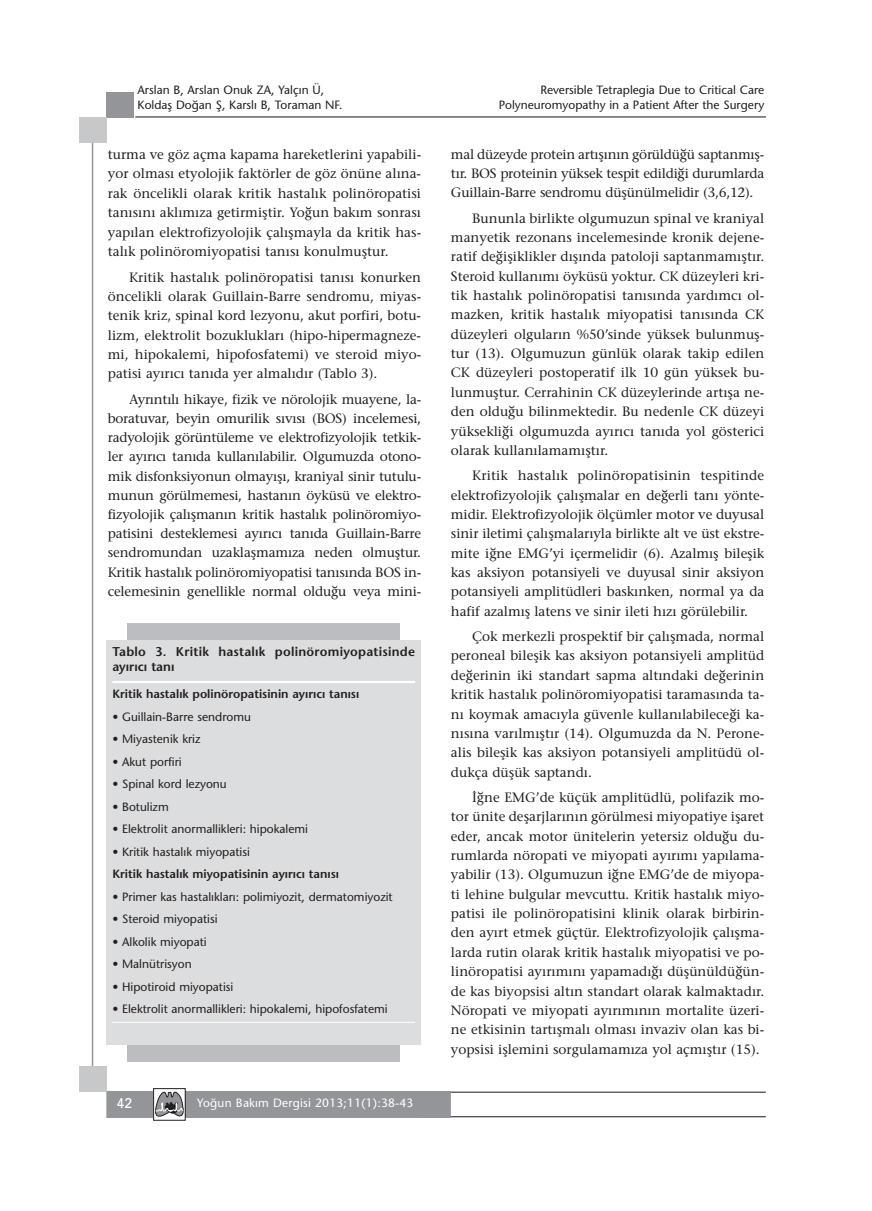
<style>
.page{position:relative;width:872px;height:1211px;background:#fff}
.page>*{position:absolute;margin:0;border:0;box-sizing:border-box;transform-origin:0 0}
.t1{font:14.25px "Univers";color:#fff}
.t2{font:13.5px/19.4px "Stone Serif";color:#231f20;text-align:justify}
.t3{font:600 12.75px/15.3px "Stone Sans";letter-spacing:.02em;color:#231f20}
.t4{font:12px/14.4px "Stone Sans";color:#231f20}
.t5{font:600 12px "Stone Sans";color:#231f20}
.t6{font:12px "Stone Sans";letter-spacing:.015em;color:#fff}
</style>
<div class="page">
<hr style="left:421px;top:1091px;width:344px;height:1px;background:#231f20">
<hr style="left:421px;top:1116px;width:344px;height:1px;background:#231f20">
<div style="left:106px;top:1091px;width:345px;height:27px;background:#939598"></div>
<hr style="left:135px;top:116px;width:631px;height:1px;background:#231f20">
<svg style="left:155px;top:1091px;width:29px;height:30px"></svg>
<div style="left:153px;top:1088px;width:33px;height:32px;border:1px solid #231f20"></div>
<hr style="left:92px;top:142px;width:1px;height:924px;background:#939598">
<div style="left:106px;top:92px;width:28px;height:26px;background:#939598"></div>
<div style="left:79px;top:118px;width:27px;height:25px;background:#c6c8ca"></div>
<div style="left:79px;top:1066px;width:27px;height:26px;background:#c6c8ca"></div>
<div style="left:128px;top:623px;width:272px;height:438px;background:#bbbdc0"></div>
<div style="left:106px;top:640px;width:315px;height:404px;background:#dcddde"></div>
<hr style="left:112px;top:681px;width:303px;height:2px;background:#fff">
<hr style="left:112px;top:1022px;width:303px;height:1px;background:#fff">
<p class="t4" style="left:138px;top:84px;width:206px">Arslan B, Arslan Onuk ZA, Yalçın Ü,<br>Koldaş Doğan Ş, Karslı B, Toraman NF.</p>
<p class="t4" style="left:498px;top:84px;width:267px;text-align:right">Reversible Tetraplegia Due to Critical Care<br>Polyneuromyopathy in a Patient After the Surgery</p>
<p class="t2" style="left:108px;top:146px;width:315px">turma ve göz açma kapama hareketlerini yapabili&shy;yor olması etyolojik faktörler de göz önüne alına&shy;rak öncelikli olarak kritik hastalık polinöropatisi tanısını aklımıza getirmiştir. Yoğun bakım sonrası yapılan elektrofizyolojik çalışmayla da kritik has&shy;talık polinöromiyopatisi tanısı konulmuştur.</p>
<p class="t2" style="left:108px;top:269px;width:315px;text-indent:21px">Kritik hastalık polinöropatisi tanısı konurken öncelikli olarak Guillain-Barre sendromu, miyas&shy;tenik kriz, spinal kord lezyonu, akut porfiri, botu&shy;lizm, elektrolit bozuklukları (hipo-hipermagneze&shy;mi, hipokalemi, hipofosfatemi) ve steroid miyo&shy;patisi ayırıcı tanıda yer almalıdır (Tablo 3).</p>
<p class="t2" style="left:108px;top:391px;width:315px;text-indent:21px">Ayrıntılı hikaye, fizik ve nörolojik muayene, la&shy;boratuvar, beyin omurilik sıvısı (BOS) incelemesi, radyolojik görüntüleme ve elektrofizyolojik tetkik&shy;ler ayırıcı tanıda kullanılabilir. Olgumuzda otono&shy;mik disfonksiyonun olmayışı, kraniyal sinir tutulu&shy;munun görülmemesi, hastanın öyküsü ve elektro&shy;fizyolojik çalışmanın kritik hastalık polinöromiyo&shy;patisini desteklemesi ayırıcı tanıda Guillain-Barre sendromundan uzaklaşmamıza neden olmuştur.<br>Kritik hastalık polinöromiyopatisi tanısında BOS in&shy;celemesinin genellikle normal olduğu veya mini-</p>
<p class="t3" style="left:112px;top:645px;width:304px">Tablo 3. Kritik hastalık polinöromiyopatisinde ayırıcı tanı</p>
<p class="t5" style="left:112px;top:689px;width:248px">Kritik hastalık polinöropatisinin ayırıcı tanısı</p>
<p class="t4" style="left:112px;top:711px;width:140px">• Guillain-Barre sendromu</p>
<p class="t4" style="left:112px;top:733px;width:90px">• Miyastenik kriz</p>
<p class="t4" style="left:112px;top:755px;width:71px">• Akut porfiri</p>
<p class="t4" style="left:112px;top:778px;width:116px">• Spinal kord lezyonu</p>
<p class="t4" style="left:112px;top:800px;width:58px">• Botulizm</p>
<p class="t4" style="left:112px;top:823px;width:197px">• Elektrolit anormallikleri: hipokalemi</p>
<p class="t4" style="left:112px;top:845px;width:139px">• Kritik hastalık miyopatisi</p>
<p class="t5" style="left:112px;top:869px;width:228px">Kritik hastalık miyopatisinin ayırıcı tanısı</p>
<p class="t4" style="left:112px;top:890px;width:282px">• Primer kas hastalıkları: polimiyozit, dermatomiyozit</p>
<p class="t4" style="left:112px;top:913px;width:107px">• Steroid miyopatisi</p>
<p class="t4" style="left:112px;top:935px;width:96px">• Alkolik miyopati</p>
<p class="t4" style="left:112px;top:958px;width:81px">• Malnütrisyon</p>
<p class="t4" style="left:112px;top:980px;width:123px">• Hipotiroid miyopatisi</p>
<p class="t4" style="left:112px;top:1003px;width:277px">• Elektrolit anormallikleri: hipokalemi, hipofosfatemi</p>
<p class="t1" style="left:116px;top:1097px;width:17px">42</p>
<p class="t6" style="left:197px;top:1098px;width:218px">Yoğun Bakım Dergisi 2013;11(1):38-43</p>
<p class="t2" style="left:451px;top:146px;width:315px">mal düzeyde protein artışının görüldüğü saptanmış&shy;tır. BOS proteinin yüksek tespit edildiği durumlarda Guillain-Barre sendromu düşünülmelidir (3,6,12).</p>
<p class="t2" style="left:451px;top:210px;width:315px;text-indent:21px">Bununla birlikte olgumuzun spinal ve kraniyal manyetik rezonans incelemesinde kronik dejene&shy;ratif değişiklikler dışında patoloji saptanmamıştır.<br>Steroid kullanımı öyküsü yoktur. CK düzeyleri kri&shy;tik hastalık polinöropatisi tanısında yardımcı ol&shy;mazken, kritik hastalık miyopatisi tanısında CK düzeyleri olguların %50’sinde yüksek bulunmuş&shy;tur (13). Olgumuzun günlük olarak takip edilen CK düzeyleri postoperatif ilk 10 gün yüksek bu&shy;lunmuştur. Cerrahinin CK düzeylerinde artışa ne&shy;den olduğu bilinmektedir. Bu nedenle CK düzeyi yüksekliği olgumuzda ayırıcı tanıda yol gösterici olarak kullanılamamıştır.</p>
<p class="t2" style="left:451px;top:467px;width:315px;text-indent:21px">Kritik hastalık polinöropatisinin tespitinde elektrofizyolojik çalışmalar en değerli tanı yönte&shy;midir. Elektrofizyolojik ölçümler motor ve duyusal sinir iletimi çalışmalarıyla birlikte alt ve üst ekstre&shy;mite iğne EMG’yi içermelidir (6). Azalmış bileşik kas aksiyon potansiyeli ve duyusal sinir aksiyon potansiyeli amplitüdleri baskınken, normal ya da hafif azalmış latens ve sinir ileti hızı görülebilir.</p>
<p class="t2" style="left:451px;top:628px;width:315px;text-indent:21px">Çok merkezli prospektif bir çalışmada, normal peroneal bileşik kas aksiyon potansiyeli amplitüd değerinin iki standart sapma altındaki değerinin kritik hastalık polinöromiyopatisi taramasında ta&shy;nı koymak amacıyla güvenle kullanılabileceği ka&shy;nısına varılmıştır (14). Olgumuzda da N. Perone&shy;alis bileşik kas aksiyon potansiyeli amplitüdü ol&shy;dukça düşük saptandı.</p>
<p class="t2" style="left:451px;top:789px;width:315px;text-indent:21px">İğne EMG’de küçük amplitüdlü, polifazik mo&shy;tor ünite deşarjlarının görülmesi miyopatiye işaret eder, ancak motor ünitelerin yetersiz olduğu du&shy;rumlarda nöropati ve miyopati ayırımı yapılama&shy;yabilir (13). Olgumuzun iğne EMG’de de miyopa&shy;ti lehine bulgular mevcuttu. Kritik hastalık miyo&shy;patisi ile polinöropatisini klinik olarak birbirin&shy;den ayırt etmek güçtür. Elektrofizyolojik çalışma&shy;larda rutin olarak kritik hastalık miyopatisi ve po&shy;linöropatisi ayırımını yapamadığı düşünüldüğün&shy;de kas biyopsisi altın standart olarak kalmaktadır.<br>Nöropati ve miyopati ayırımının mortalite üzeri&shy;ne etkisinin tartışmalı olması invaziv olan kas bi&shy;yopsisi işlemini sorgulamamıza yol açmıştır (15).</p>
</div>
